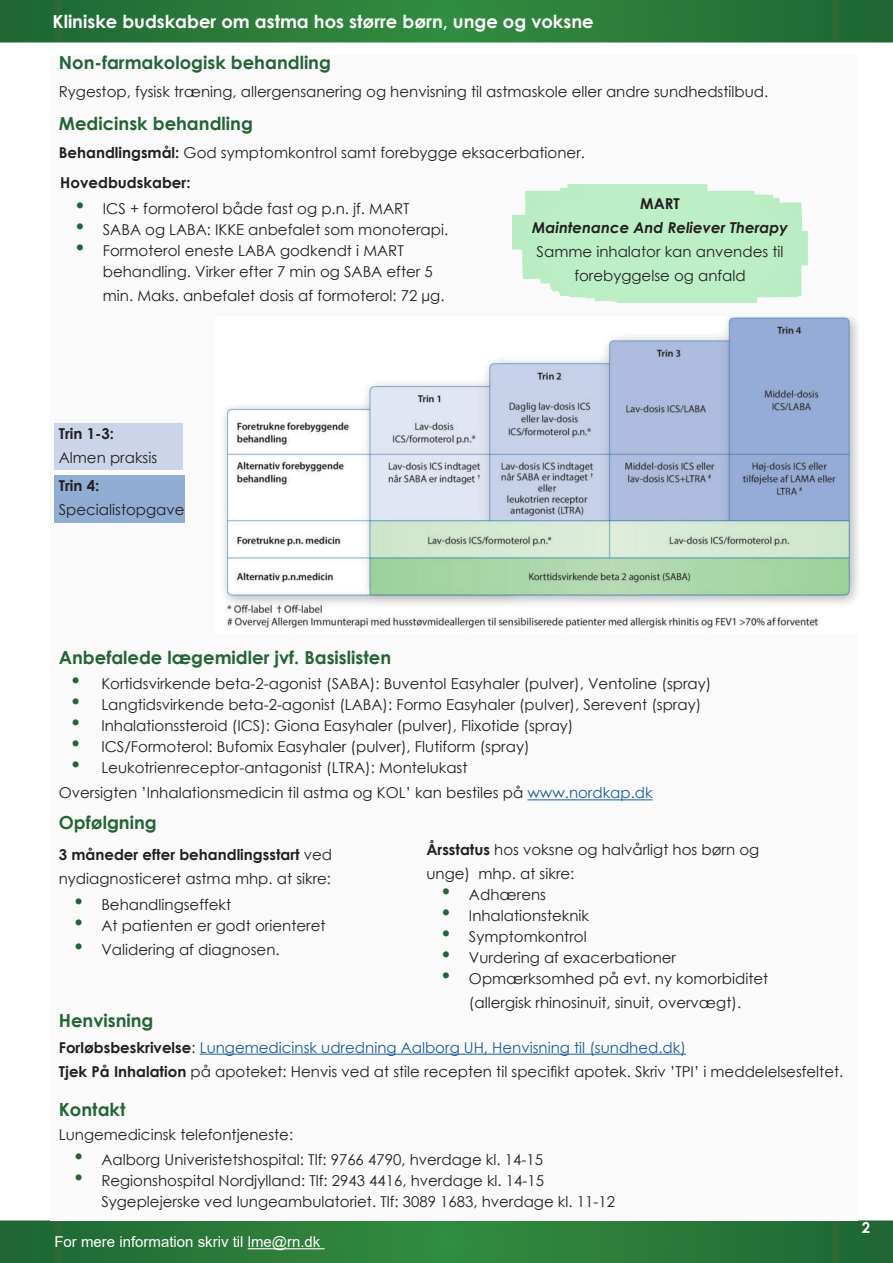
<style>
.page{position:relative;width:893px;height:1263px;background:#fff}
.page>*{position:absolute;margin:0;border:0;box-sizing:border-box;transform-origin:0 0}
.t1{font:700 18px "Century Gothic";color:#226535}
.t2{font:700 18px "Century Gothic";color:#fff}
.t3{font:15px/24px "Century Gothic";color:#231f20}
.t4{font:15px "Arial";color:#fff}
.t5{font:700 15px "Century Gothic";color:#231f20}
.t6{font:italic 700 15px "Century Gothic";color:#231f20}
.t7{font:700 15px "Century Gothic";color:#fff}
.s1{font-weight:700}
.s2{font-family:"Arial";font-size:24px;color:#226535}
.s3{color:#175d9e}
</style>
<div class="page">
<svg style="left:3px;top:3px;width:887px;height:37px;background:#29793a"></svg>
<svg style="left:3px;top:1223px;width:887px;height:37px;background:#29793a"></svg>
<hr style="left:248px;top:1248px;width:77px;height:1px;background:#fff">
<div style="left:50px;top:55px;width:808px;height:1165px;background:#fafafa"></div>
<div style="left:55px;top:423px;width:128px;height:47px;background:#ccd4ea"></div>
<div style="left:55px;top:476px;width:130px;height:47px;background:#92add3"></div>
<hr style="left:527px;top:799px;width:126px;height:1px;background:#175d9e">
<hr style="left:200px;top:1054px;width:486px;height:1px;background:#175d9e">
<div style="left:511px;top:183px;width:297px;height:121px;background:#fff;opacity:.9"></div>
<img style="left:224px;top:317px;width:634px;height:311px">
<p class="t2" style="left:53px;top:8px;width:543px">Kliniske budskaber om astma hos større børn, unge og voksne</p>
<p class="t1" style="left:59px;top:49px;width:274px">Non-farmakologisk behandling</p>
<p class="t3" style="left:59px;top:79px;width:711px">Rygestop, fysisk træning, allergensanering og henvisning til astmaskole eller andre sundhedstilbud.</p>
<p class="t1" style="left:59px;top:109px;width:196px">Medicinsk behandling</p>
<p class="t3" style="left:59px;top:140px;width:528px"><span class="s1">Behandlingsmål:</span> God symptomkontrol samt forebygge eksacerbationer.</p>
<p class="t5" style="left:60px;top:172px;width:132px">Hovedbudskaber:</p>
<p class="t3" style="left:76px;top:196px;width:335px"><span class="s2">•</span> ICS + formoterol både fast og p.n. jf. MART</p>
<p class="t3" style="left:76px;top:217px;width:374px"><span class="s2">•</span> SABA og LABA: IKKE anbefalet som monoterapi.</p>
<p class="t3" style="left:103px;top:239px;width:331px;line-height:21px;text-indent:-27px"><span class="s2">•</span> Formoterol eneste LABA godkendt i MART behandling. Virker efter 7 min og SABA efter 5</p>
<p class="t3" style="left:103px;top:283px;width:343px">min. Maks. anbefalet dosis af formoterol: 72 µg.</p>
<p class="t5" style="left:59px;top:422px;width:57px">Trin 1-3:</p>
<p class="t3" style="left:59px;top:445px;width:100px">Almen praksis</p>
<p class="t5" style="left:59px;top:474px;width:42px">Trin 4:</p>
<p class="t3" style="left:59px;top:497px;width:127px">Specialistopgave</p>
<p class="t5" style="left:640px;top:192px;width:41px">MART</p>
<p class="t6" style="left:532px;top:216px;width:257px">Maintenance And Reliever Therapy</p>
<p class="t3" style="left:537px;top:239px;width:248px;text-align:center">Samme inhalator kan anvendes til forebyggelse og anfald</p>
<p class="t1" style="left:59px;top:643px;width:334px">Anbefalede lægemidler jvf. Basislisten</p>
<p class="t3" style="left:72px;top:671px;width:641px"><span class="s2">•</span> Kortidsvirkende beta-2-agonist (SABA): Buventol Easyhaler (pulver), Ventoline (spray)</p>
<p class="t3" style="left:72px;top:692px;width:631px"><span class="s2">•</span> Langtidsvirkende beta-2-agonist (LABA): Formo Easyhaler (pulver), Serevent (spray)</p>
<p class="t3" style="left:72px;top:713px;width:503px"><span class="s2">•</span> Inhalationssteroid (ICS): Giona Easyhaler (pulver), Flixotide (spray)</p>
<p class="t3" style="left:72px;top:734px;width:459px"><span class="s2">•</span> ICS/Formoterol: Bufomix Easyhaler (pulver), Flutiform (spray)</p>
<p class="t3" style="left:59px;top:754px;width:595px;line-height:25.5px;text-indent:13px"><span class="s2">•</span> Leukotrienreceptor-antagonist (LTRA): Montelukast<br>Oversigten ’Inhalationsmedicin til astma og KOL’ kan bestiles på <span class="s3">www.nordkap.dk</span></p>
<p class="t1" style="left:59px;top:809px;width:99px">Opfølgning</p>
<p class="t3" style="left:59px;top:843px;width:275px"><span class="s1">3 måneder efter behandlingsstart</span> ved nydiagnosticeret astma mhp. at sikre:</p>
<p class="t3" style="left:74px;top:892px;width:158px"><span class="s2">•</span> Behandlingseffekt</p>
<p class="t3" style="left:74px;top:913px;width:253px"><span class="s2">•</span> At patienten er godt orienteret</p>
<p class="t3" style="left:74px;top:937px;width:207px"><span class="s2">•</span> Validering af diagnosen.</p>
<p class="t3" style="left:426px;top:837px;width:334px"><span class="s1">Årsstatus</span> hos voksne og halvårligt hos børn og unge) mhp. at sikre:</p>
<p class="t3" style="left:442px;top:882px;width:106px"><span class="s2">•</span> Adhærens</p>
<p class="t3" style="left:442px;top:903px;width:149px"><span class="s2">•</span> Inhalationsteknik</p>
<p class="t3" style="left:442px;top:924px;width:146px"><span class="s2">•</span> Symptomkontrol</p>
<p class="t3" style="left:442px;top:945px;width:236px"><span class="s2">•</span> Vurdering af exacerbationer</p>
<p class="t3" style="left:442px;top:966px;width:328px;text-align:center"><span class="s2">•</span> Opmærksomhed på evt. ny komorbiditet (allergisk rhinosinuit, sinuit, overvægt).</p>
<p class="t1" style="left:59px;top:1007px;width:96px">Henvisning</p>
<p class="t3" style="left:59px;top:1035px;width:786px"><span class="s1">Forløbsbeskrivelse</span>: <span class="s3">Lungemedicinsk udredning Aalborg UH, Henvisning til (sundhed.dk)<br></span><span class="s1">Tjek På Inhalation</span> på apoteket: Henvis ved at stile recepten til specifikt apotek. Skriv ’TPI’ i meddelelsesfeltet.</p>
<p class="t1" style="left:59px;top:1096px;width:68px">Kontakt</p>
<p class="t3" style="left:59px;top:1122px;width:236px">Lungemedicinsk telefontjeneste:</p>
<p class="t3" style="left:74px;top:1147px;width:470px"><span class="s2">•</span> Aalborg Univeristetshospital: Tlf: 9766 4790, hverdage kl. 14-15</p>
<p class="t3" style="left:101px;top:1170px;width:515px;line-height:21px;text-indent:-27px"><span class="s2">•</span> Regionshospital Nordjylland: Tlf: 2943 4416, hverdage kl. 14-15<br>Sygeplejerske ved lungeambulatoriet. Tlf: 3089 1683, hverdage kl. 11-12</p>
<p class="t4" style="left:54px;top:1231px;width:268px">For mere information skriv til lme@rn.dk</p>
<p class="t7" style="left:862px;top:1216px;width:10px">2</p>
</div>
